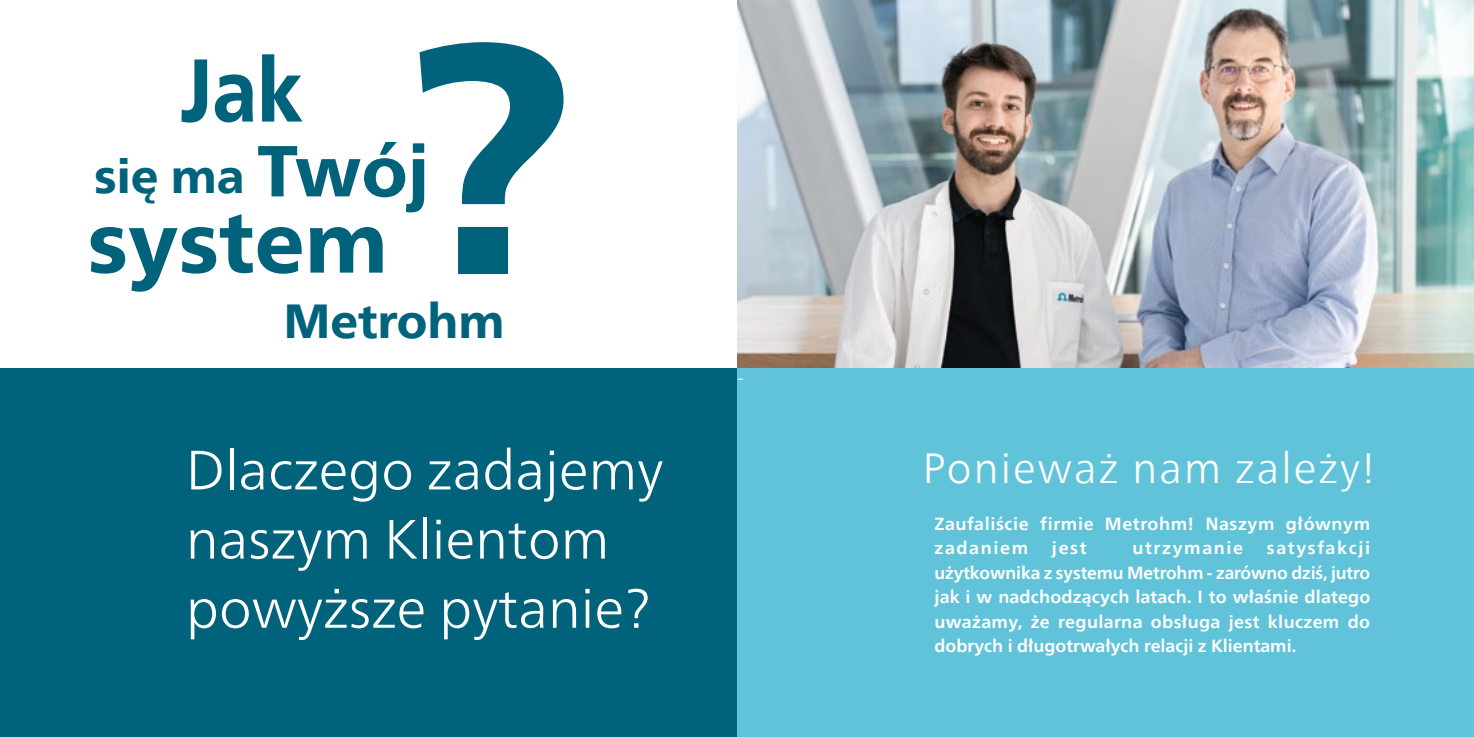
<style>
.page{position:relative;width:1474px;height:737px;background:#fff}
.page>*{position:absolute;margin:0;border:0;box-sizing:border-box;transform-origin:0 0}
.t1{font:800 326.38px "Neue Frutiger World";color:#00627b}
.t2{font:800 88.9px "Neue Frutiger World";color:#00627b;scale:.86 1}
.t3{font:800 85.92px "Neue Frutiger World";color:#00627b}
.t4{font:300 55.3px/69.1px "Neue Frutiger World";color:#fff}
.t5{font:800 47.6px "Neue Frutiger World";color:#00627b}
.t6{font:300 42px "Neue Frutiger World";letter-spacing:.05em;color:#fff}
.t7{font:21px "Minion Pro";color:#fff}
.t8{font:700 17.5px/24.5px "Neue Frutiger World";letter-spacing:.03em;color:#fff}
.t9{font:700 17.5px "Neue Frutiger World";letter-spacing:.09em;color:#fff}
.s1{font-size:72.1px}
</style>
<div class="page">
<div style="left:0;top:368px;width:737px;height:369px;background:#00627b"></div>
<img style="left:737px;top:0;width:736px;height:368px">
<div style="left:737px;top:368px;width:736px;height:369px;background:#61c3d9"></div>
<h1 class="t1" style="left:404px;top:-30px;width:168px">?</h1>
<h2 class="t2" style="left:180px;top:39px;width:143px">Jak</h2>
<h3 class="t5" style="left:94px;top:149px;width:336px">się ma <span class="s1">Twój</span></h3>
<h3 class="t3" style="left:87px;top:193px;width:302px">system</h3>
<h3 class="t5" style="left:284px;top:293px;width:222px">Metrohm</h3>
<p class="t7" style="left:737px;top:363px;width:9px">-</p>
<h3 class="t4" style="left:186px;top:436px;width:479px">Dlaczego zadajemy naszym Klientom powyższe pytanie?</h3>
<h3 class="t6" style="left:922px;top:436px;width:453px">Ponieważ nam zależy!</h3>
<p class="t8" style="left:934px;top:511px;width:437px">Zaufaliście firmie Metrohm! Naszym głównym zadaniem</p>
<p class="t8" style="left:934px;top:536px;width:437px;text-align:justify;text-indent:332px">satysfakcji użytkownika z systemu Metrohm - zarówno dziś, jutro jak i w nadchodzących latach. I to właśnie dlatego uważamy, że regularna obsługa jest kluczem do dobrych i długotrwałych relacji z Klientami.</p>
<p class="t8" style="left:1051px;top:536px;width:36px">jest</p>
<p class="t9" style="left:1132px;top:533px;width:112px">utrzymanie</p>
</div>
